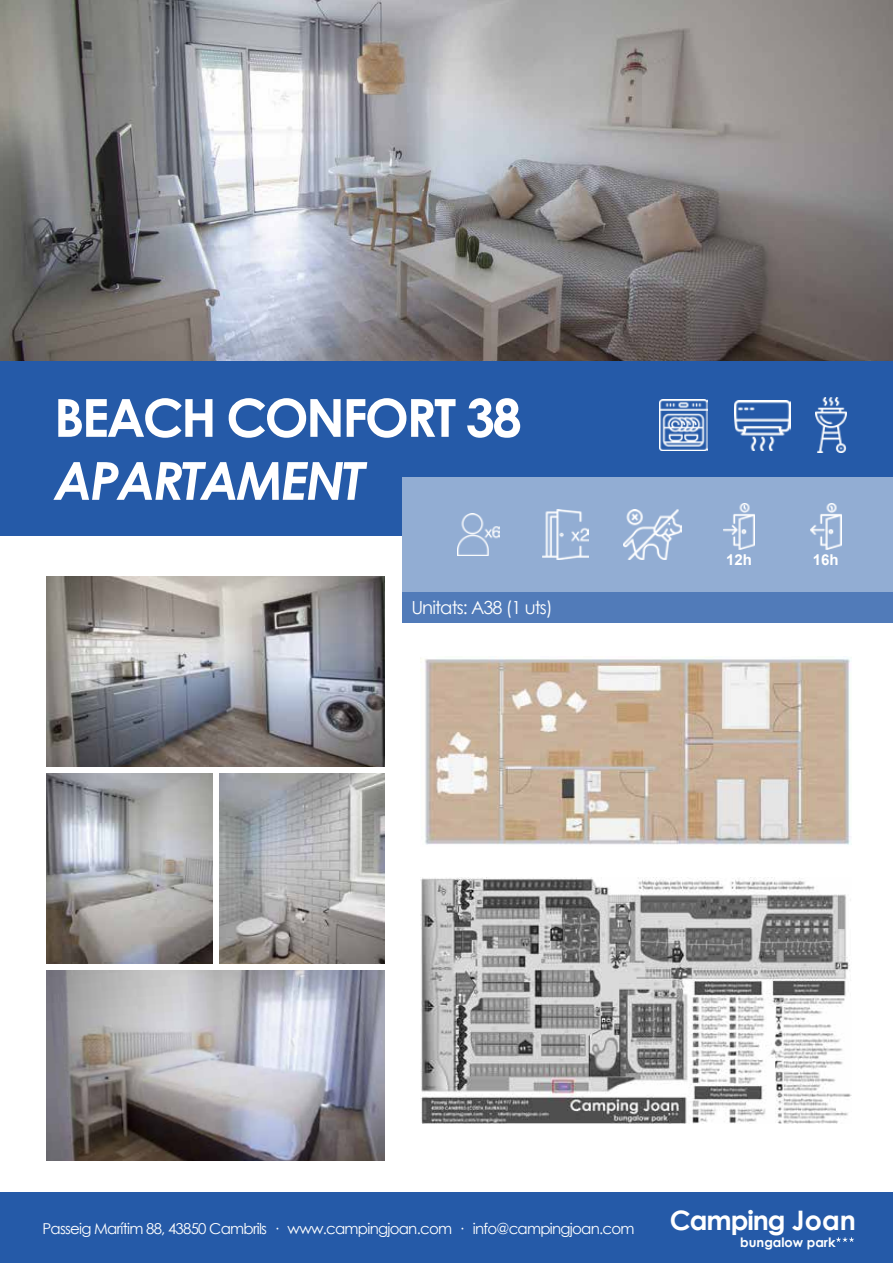
<style>
.page{position:relative;width:893px;height:1263px;background:#fff}
.page>*{position:absolute;margin:0;border:0;box-sizing:border-box;transform-origin:0 0}
.t1{font:700 52.5px "Century Gothic";letter-spacing:-.05em;color:#fff}
.t2{font:italic 700 52.5px "Century Gothic";letter-spacing:-.05em;color:#fff}
.t3{font:700 26.85px "Century Gothic";letter-spacing:-.04em;color:#fff}
.t4{font:18px "Century Gothic";letter-spacing:-.05em;color:#fff}
.t5{font:15px "Century Gothic";letter-spacing:-.05em;color:#fff}
.t6{font:700 15px "Arial";color:#fff}
.t7{font:700 12.9px "Century Gothic";color:#fff}
</style>
<div class="page">
<div style="left:0;top:1192px;width:893px;height:71px;background:#255aa8"></div>
<svg style="left:836px;top:1237px;width:18px;height:5px"></svg>
<img style="left:0;top:0;width:893px;height:361px">
<div style="left:0;top:361px;width:893px;height:175px;background:#255aa8"></div>
<div style="left:403px;top:591px;width:490px;height:32px;background:#517bb9"></div>
<div style="left:403px;top:477px;width:490px;height:115px;background:#92add3"></div>
<img style="left:458px;top:514px;width:41px;height:41px">
<img style="left:542px;top:509px;width:47px;height:50px">
<img style="left:623px;top:509px;width:58px;height:50px">
<img style="left:724px;top:504px;width:30px;height:45px">
<img style="left:811px;top:504px;width:30px;height:45px">
<img style="left:734px;top:400px;width:56px;height:50px">
<img style="left:816px;top:397px;width:30px;height:56px">
<img style="left:660px;top:399px;width:48px;height:52px">
<img style="left:47px;top:576px;width:338px;height:190px">
<img style="left:47px;top:971px;width:338px;height:190px">
<img style="left:47px;top:773px;width:165px;height:190px">
<img style="left:219px;top:773px;width:166px;height:190px">
<img style="left:421px;top:657px;width:430px;height:188px">
<img style="left:421px;top:878px;width:430px;height:246px">
<h1 class="t1" style="left:54px;top:378px;width:469px">BEACH CONFORT 38</h1>
<h1 class="t2" style="left:54px;top:441px;width:312px">APARTAMENT</h1>
<p class="t4" style="left:411px;top:594px;width:143px">Unitats: A38 (1 uts)</p>
<p class="t6" style="left:726px;top:549px;width:27px">12h</p>
<p class="t6" style="left:813px;top:549px;width:27px">16h</p>
<p class="t5" style="left:43px;top:1218px;width:594px">Passeig Marítim 88, 43850 Cambrils · www.campingjoan.com · info@campingjoan.com</p>
<h2 class="t3" style="left:670px;top:1200px;width:187px">Camping Joan</h2>
<p class="t7" style="left:740px;top:1232px;width:97px">bungalow park</p>
</div>
